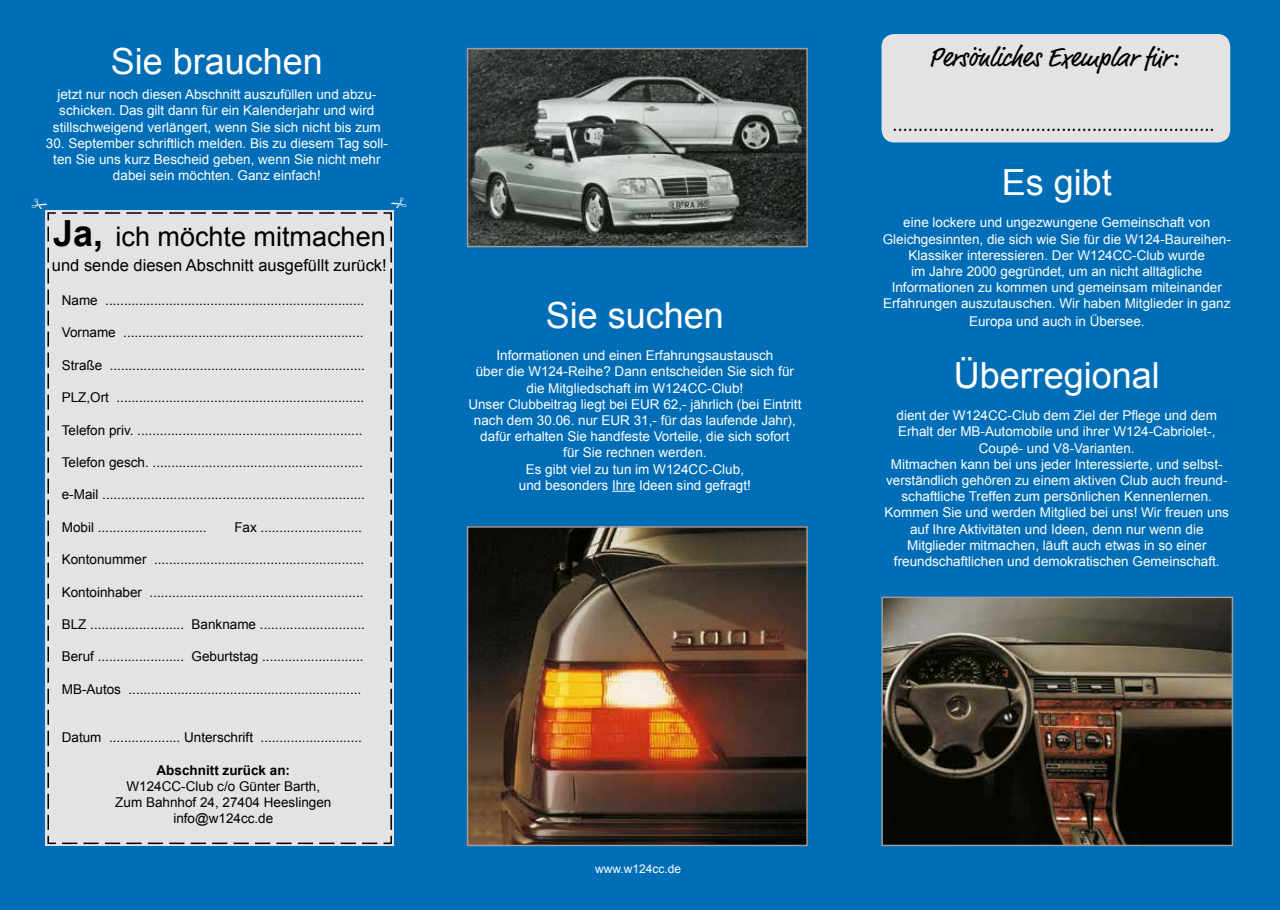
<style>
.page{position:relative;width:1280px;height:910px;background:#006eb7}
.page>*{position:absolute;margin:0;border:0;box-sizing:border-box;transform-origin:0 0}
.t1{font:36px "Arial";color:#fff}
.t2{font:27px "Market OT";color:#000}
.t3{font:27px "Arial";color:#000}
.t4{font:18px "Market OT";color:#000}
.t5{font:16.5px "Arial";color:#000}
.t6{font:13.5px/16.2px "Arial";color:#fff;text-align:center}
.t7{font:13.5px/16.2px "Arial";color:#000;text-align:center}
.t8{font:700 13.5px "Arial";color:#000}
.t9{font:12px "Arial";color:#fff}
.s1{font-weight:700;font-size:36px}
</style>
<div class="page">
<div style="left:881px;top:34px;width:349px;height:108px;background:#e3e3e3;border-radius:13px"></div>
<svg style="left:612px;top:491px;width:23px;height:1px"></svg>
<img style="left:470px;top:529px;width:335px;height:314px">
<div style="left:467px;top:526px;width:341px;height:320px;border:2px solid #9d9d9c"></div>
<img style="left:470px;top:51px;width:335px;height:193px">
<div style="left:467px;top:48px;width:341px;height:199px;border:2px solid #9d9d9c"></div>
<img style="left:884px;top:600px;width:346px;height:243px">
<div style="left:881px;top:597px;width:352px;height:249px;border:2px solid #9d9d9c"></div>
<div style="left:47px;top:211px;width:346px;height:634px;background:#e3e3e3"></div>
<h1 class="t1" style="left:111px;top:38px;width:214px">Sie brauchen</h1>
<p class="t6" style="left:53px;top:87px;width:329px">jetzt nur noch diesen Abschnitt auszufüllen und abzu&shy;schicken. Das gilt dann für ein Kalenderjahr und wird stillschweigend verlängert, wenn Sie sich nicht bis zum</p>
<p class="t6" style="left:46px;top:135px;width:343px">30. September schriftlich melden. Bis zu diesem Tag soll&shy;ten Sie uns kurz Bescheid geben, wenn Sie nicht mehr dabei sein möchten. Ganz einfach!</p>
<h2 class="t3" style="left:53px;top:219px;width:334px"><span class="s1">Ja,</span> ich möchte mitmachen</h2>
<p class="t5" style="left:52px;top:255px;width:336px">und sende diesen Abschnitt ausgefüllt zurück!</p>
<p class="t7" style="left:62px;top:292px;width:304px">Name .....................................................................</p>
<p class="t7" style="left:62px;top:325px;width:303px">Vorname ................................................................</p>
<p class="t7" style="left:62px;top:357px;width:305px">Straße ....................................................................</p>
<p class="t7" style="left:62px;top:389px;width:304px">PLZ,Ort ..................................................................</p>
<p class="t7" style="left:62px;top:422px;width:302px">Telefon priv. ............................................................</p>
<p class="t7" style="left:62px;top:454px;width:302px">Telefon gesch. ........................................................</p>
<p class="t7" style="left:62px;top:487px;width:305px">e-Mail ......................................................................</p>
<p class="t7" style="left:62px;top:519px;width:146px">Mobil .............................</p>
<p class="t7" style="left:234px;top:519px;width:129px">Fax ...........................</p>
<p class="t7" style="left:62px;top:551px;width:304px">Kontonummer ........................................................</p>
<p class="t7" style="left:62px;top:584px;width:303px">Kontoinhaber .........................................................</p>
<p class="t7" style="left:62px;top:616px;width:305px">BLZ ......................... Bankname ............................</p>
<p class="t7" style="left:62px;top:649px;width:303px">Beruf ....................... Geburtstag ...........................</p>
<p class="t7" style="left:62px;top:681px;width:301px">MB-Autos ..............................................................</p>
<p class="t7" style="left:62px;top:730px;width:302px">Datum ................... Unterschrift ...........................</p>
<p class="t8" style="left:157px;top:761px;width:135px">Abschnitt zurück an:</p>
<p class="t7" style="left:115px;top:778px;width:218px">W124CC-Club c/o Günter Barth,<br>Zum Bahnhof 24, 27404 Heeslingen info@w124cc.de</p>
<h1 class="t1" style="left:546px;top:292px;width:180px">Sie suchen</h1>
<p class="t6" style="left:468px;top:347px;width:335px">Informationen und einen Erfahrungsaustausch<br>über die W124-Reihe? Dann entscheiden Sie sich für die Mitgliedschaft im W124CC-Club!<br>Unser Clubbeitrag liegt bei EUR 62,- jährlich (bei Eintritt nach dem 30.06. nur EUR 31,- für das laufende Jahr), dafür erhalten Sie handfeste Vorteile, die sich sofort<br>für Sie rechnen werden.<br>Es gibt viel zu tun im W124CC-Club,<br>und besonders Ihre Ideen sind gefragt!</p>
<p class="t9" style="left:595px;top:861px;width:88px">www.w124cc.de</p>
<h2 class="t2" style="left:929px;top:41px;width:251px">Persönliches Exemplar für:</h2>
<h3 class="t4" style="left:892px;top:114px;width:324px">...............................................................</h3>
<h1 class="t1" style="left:1002px;top:159px;width:112px">Es gibt</h1>
<p class="t6" style="left:883px;top:215px;width:350px">eine lockere und ungezwungene Gemeinschaft von Gleichgesinnten, die sich wie Sie für die W124-Baureihen-Klassiker interessieren. Der W124CC-Club wurde<br>im Jahre 2000 gegründet, um an nicht alltägliche Informationen zu kommen und gemeinsam miteinander Erfahrungen auszutauschen. Wir haben Mitglieder in ganz</p>
<p class="t6" style="left:969px;top:314px;width:177px">Europa und auch in Übersee.</p>
<h1 class="t1" style="left:954px;top:351px;width:208px">Überregional</h1>
<p class="t6" style="left:884px;top:407px;width:346px">dient der W124CC-Club dem Ziel der Pflege und dem Erhalt der MB-Automobile und ihrer W124-Cabriolet-, Coupé- und V8-Varianten.<br>Mitmachen kann bei uns jeder Interessierte, und selbst&shy;verständlich gehören zu einem aktiven Club auch freund&shy;schaftliche Treffen zum persönlichen Kennenlernen.<br>Kommen Sie und werden Mitglied bei uns! Wir freuen uns auf Ihre Aktivitäten und Ideen, denn nur wenn die Mitglieder mitmachen, läuft auch etwas in so einer freundschaftlichen und demokratischen Gemeinschaft.</p>
</div>
